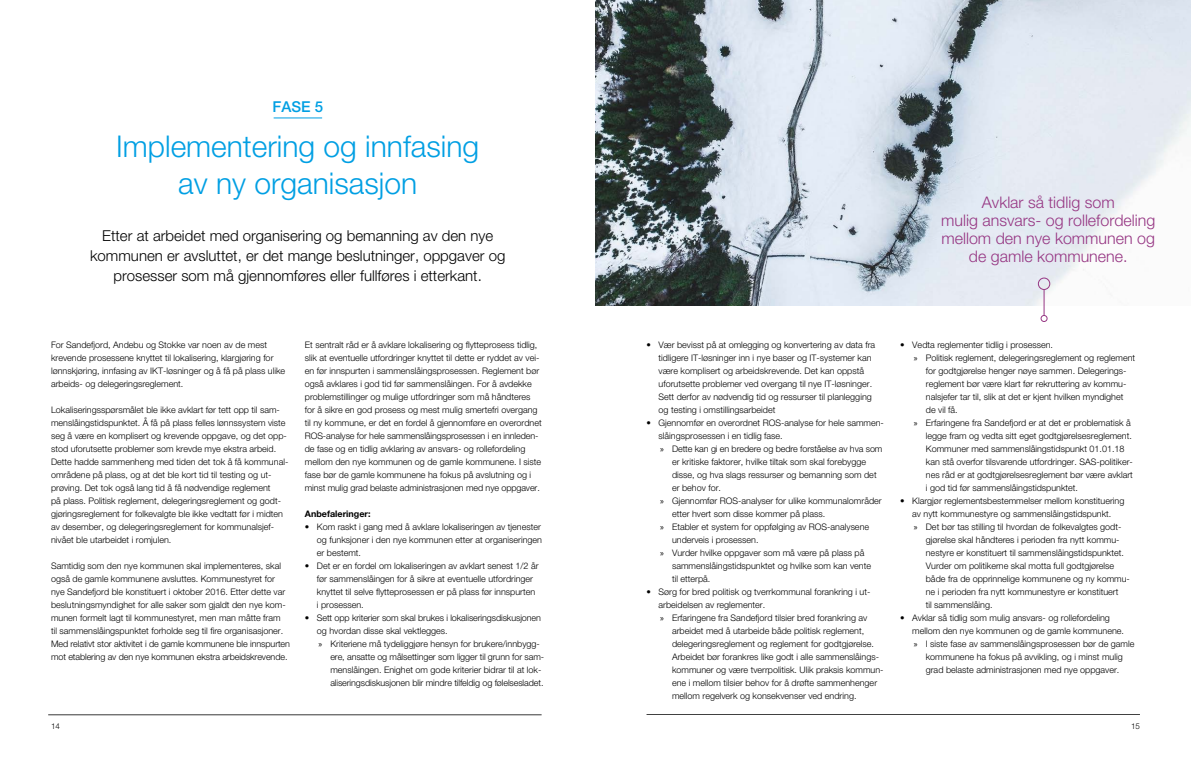
<style>
.page{position:relative;width:1191px;height:766px;background:#fff}
.page>*{position:absolute;margin:0;border:0;box-sizing:border-box;transform-origin:0 0}
.t1{font:300 30px/37px "Helvetica Neue";color:#009fe3;text-align:center}
.t2{font:300 16px/18px "Helvetica Neue";color:#963683;text-align:center}
.t3{font:300 15px/20px "Helvetica Neue";color:#000;text-align:center}
.t4{font:500 15px "Helvetica Neue";color:#009fe3}
.t5{font:300 9px/13px "Helvetica Neue";color:#000}
.t6{font:700 9px "Helvetica Neue";color:#000}
.t7{font:300 8px "Helvetica Neue";color:#000}
.s1{font-family:"Myriad Pro";font-weight:400}
</style>
<div class="page">
<hr style="left:48px;top:714px;width:493px;height:1px;background:#000">
<hr style="left:646px;top:714px;width:494px;height:1px;background:#000">
<img style="left:595px;top:0;width:596px;height:305px">
<svg style="left:1043px;top:290px;width:1px;height:25px"></svg>
<div style="left:1040px;top:315px;width:7px;height:7px;border:1px solid #963683;border-radius:50%"></div>
<div style="left:1037px;top:277px;width:13px;height:13px;border:1px solid #963683;border-radius:50%"></div>
<hr style="left:274px;top:117px;width:48px;height:1px;background:#009fe3">
<h3 class="t4" style="left:272px;top:97px;width:52px">FASE 5</h3>
<h1 class="t1" style="left:116px;top:127px;width:364px">Implementering og innfasing av ny organisasjon</h1>
<h3 class="t3" style="left:90px;top:225px;width:417px">Etter at arbeidet med organisering og bemanning av den nye kommunen er avsluttet, er det mange beslutninger, oppgaver og prosesser som må gjennomføres eller fullføres i etterkant.</h3>
<p class="t5" style="left:51px;top:338px;width:236px">For Sandefjord, Andebu og Stokke var noen av de mest krevende prosessene knyttet til lokalisering, klargjøring for lønnskjøring, innfasing av IKT-løsninger og å få på plass ulike arbeids- og delegeringsreglement.</p>
<p class="t5" style="left:51px;top:403px;width:239px">Lokaliseringsspørsmålet ble ikke avklart før tett opp til sam&shy;menslåingstidspunktet. Å få på plass felles lønnssystem viste seg å være en komplisert og krevende oppgave, og det opp&shy;stod uforutsette problemer som krevde mye ekstra arbeid.<br>Dette hadde sammenheng med tiden det tok å få kommunal&shy;områdene på plass, og at det ble kort tid til testing og ut&shy;prøving. Det tok også lang tid å få nødvendige reglement<br>på plass. Politisk reglement, delegeringsreglement og godt&shy;gjøringsreglement for folkevalgte ble ikke vedtatt før i midten av desember, og delegeringsreglement for kommunalsjef&shy;nivået ble utarbeidet i romjulen.</p>
<p class="t5" style="left:51px;top:559px;width:240px">Samtidig som den nye kommunen skal implementeres, skal også de gamle kommunene avsluttes. Kommunestyret for nye Sandefjord ble konstituert i oktober 2016. Etter dette var beslutningsmyndighet for alle saker som gjaldt den nye kom&shy;munen formelt lagt til kommunestyret, men man måtte fram<br>til sammenslåingspunktet forholde seg til fire organisasjoner.<br>Med relativt stor aktivitet i de gamle kommunene ble innspurten mot etablering av den nye kommunen ekstra arbeidskrevende.</p>
<p class="t5" style="left:305px;top:338px;width:238px">Et sentralt råd er å avklare lokalisering og flytteprosess tidlig, slik at eventuelle utfordringer knyttet til dette er ryddet av vei&shy;en før innspurten i sammenslåingsprosessen. Reglement bør også avklares i god tid før sammenslåingen. For å avdekke problemstillinger og mulige utfordringer som må håndteres for å sikre en god prosess og mest mulig smertefri overgang til ny kommune, er det en fordel å gjennomføre en overordnet ROS-analyse for hele sammenslåingsprosessen i en innleden&shy;de fase og en tidlig avklaring av ansvars- og rollefordeling mellom den nye kommunen og de gamle kommunene. I siste fase bør de gamle kommunene ha fokus på avslutning og i minst mulig grad belaste administrasjonen med nye oppgaver.</p>
<p class="t6" style="left:305px;top:508px;width:67px">Anbefaleringer:</p>
<p class="t5" style="left:317px;top:520px;width:227px;text-indent:-12px">• Kom raskt i gang med å avklare lokaliseringen av tjenester og funksjoner i den nye kommunen etter at organiseringen er bestemt.</p>
<p class="t5" style="left:317px;top:559px;width:223px;text-indent:-12px">• Det er en fordel om lokaliseringen av avklart senest 1/2 år før sammenslåingen for å sikre at eventuelle utfordringer knyttet til selve flytteprosessen er på plass før innspurten i prosessen.</p>
<p class="t5" style="left:305px;top:611px;width:238px">• Sett opp kriterier som skal brukes i lokaliseringsdiskusjonen</p>
<p class="t5" style="left:317px;top:624px;width:132px">og hvordan disse skal vektlegges.</p>
<p class="t5" style="left:318px;top:637px;width:223px"><span class="s1">»</span> Kriteriene må tydeliggjøre hensyn for brukere/innbygg-</p>
<p class="t5" style="left:330px;top:650px;width:215px">ere, ansatte og målsettinger som ligger til grunn for sam-</p>
<p class="t5" style="left:330px;top:663px;width:213px">menslåingen. Enighet om gode kriterier bidrar til at lok-</p>
<p class="t5" style="left:330px;top:676px;width:215px">aliseringsdiskusjonen blir mindre tilfeldig og følelsesladet.</p>
<h2 class="t2" style="left:941px;top:193px;width:215px">Avklar så tidlig som<br>mulig ansvars- og rollefordeling mellom den nye kommunen og de gamle kommunene.</h2>
<p class="t5" style="left:658px;top:338px;width:218px;text-indent:-12px">• Vær bevisst på at omlegging og konvertering av data fra tidligere IT-løsninger inn i nye baser og IT-systemer kan være komplisert og arbeidskrevende. Det kan oppstå uforutsette problemer ved overgang til nye IT-løsninger.<br>Sett derfor av nødvendig tid og ressurser til planlegging og testing i omstillingsarbeidet</p>
<p class="t5" style="left:646px;top:416px;width:239px">• Gjennomfør en overordnet ROS-analyse for hele sammen-</p>
<p class="t5" style="left:658px;top:429px;width:126px">slåingsprosessen i en tidlig fase.</p>
<p class="t5" style="left:660px;top:442px;width:224px"><span class="s1">»</span> Dette kan gi en bredere og bedre forståelse av hva som</p>
<p class="t5" style="left:672px;top:455px;width:196px">er kritiske faktorer, hvilke tiltak som skal forebygge</p>
<p class="t5" style="left:672px;top:468px;width:206px">disse, og hva slags ressurser og bemanning som det</p>
<p class="t5" style="left:672px;top:481px;width:51px">er behov for.</p>
<p class="t5" style="left:660px;top:494px;width:223px"><span class="s1">»</span> Gjennomfør ROS-analyser for ulike kommunalområder</p>
<p class="t5" style="left:672px;top:507px;width:155px">etter hvert som disse kommer på plass.</p>
<p class="t5" style="left:660px;top:520px;width:211px"><span class="s1">»</span> Etabler et system for oppfølging av ROS-analysene</p>
<p class="t5" style="left:672px;top:533px;width:88px">underveis i prosessen.</p>
<p class="t5" style="left:660px;top:546px;width:206px"><span class="s1">»</span> Vurder hvilke oppgaver som må være på plass på</p>
<p class="t5" style="left:672px;top:559px;width:201px">sammenslåingstidspunktet og hvilke som kan vente</p>
<p class="t5" style="left:672px;top:572px;width:40px">til etterpå.</p>
<p class="t5" style="left:646px;top:585px;width:225px">• Sørg for bred politisk og tverrkommunal forankring i ut-</p>
<p class="t5" style="left:658px;top:598px;width:108px">arbeidelsen av reglementer.</p>
<p class="t5" style="left:660px;top:611px;width:209px"><span class="s1">»</span> Erfaringene fra Sandefjord tilsier bred forankring av</p>
<p class="t5" style="left:672px;top:624px;width:194px">arbeidet med å utarbeide både politisk reglement,</p>
<p class="t5" style="left:672px;top:637px;width:203px">delegeringsreglement og reglement for godtgjørelse.</p>
<p class="t5" style="left:672px;top:650px;width:209px">Arbeidet bør forankres like godt i alle sammenslåings-</p>
<p class="t5" style="left:672px;top:663px;width:213px">kommuner og være tverrpolitisk. Ulik praksis kommun-</p>
<p class="t5" style="left:672px;top:676px;width:207px">ene i mellom tilsier behov for å drøfte sammenhenger</p>
<p class="t5" style="left:672px;top:689px;width:186px">mellom regelverk og konsekvenser ved endring.</p>
<p class="t5" style="left:900px;top:338px;width:154px">• Vedta reglementer tidlig i prosessen.</p>
<p class="t5" style="left:913px;top:351px;width:223px"><span class="s1">»</span> Politisk reglement, delegeringsreglement og reglement</p>
<p class="t5" style="left:925px;top:364px;width:202px">for godtgjørelse henger nøye sammen. Delegerings-</p>
<p class="t5" style="left:925px;top:377px;width:202px">reglement bør være klart før rekruttering av kommu-</p>
<p class="t5" style="left:925px;top:390px;width:199px">nalsjefer tar til, slik at det er kjent hvilken myndighet</p>
<p class="t5" style="left:925px;top:403px;width:33px">de vil få.</p>
<p class="t5" style="left:913px;top:416px;width:218px"><span class="s1">»</span> Erfaringene fra Sandefjord er at det er problematisk å</p>
<p class="t5" style="left:925px;top:429px;width:208px">legge fram og vedta sitt eget godtgjørelsesreglement.</p>
<p class="t5" style="left:925px;top:442px;width:200px">Kommuner med sammenslåingstidspunkt 01.01.18</p>
<p class="t5" style="left:925px;top:455px;width:209px">kan stå overfor tilsvarende utfordringer. SAS-politiker-</p>
<p class="t5" style="left:925px;top:468px;width:209px">nes råd er at godtgjørelsesreglement bør være avklart</p>
<p class="t5" style="left:925px;top:481px;width:154px">i god tid før sammenslåingstidspunktet.</p>
<p class="t5" style="left:900px;top:494px;width:226px">• Klargjør reglementsbestemmelser mellom konstituering</p>
<p class="t5" style="left:912px;top:507px;width:200px">av nytt kommunestyre og sammenslåingstidspunkt.</p>
<p class="t5" style="left:913px;top:520px;width:209px"><span class="s1">»</span> Det bør tas stilling til hvordan de folkevalgtes godt-</p>
<p class="t5" style="left:925px;top:533px;width:195px">gjørelse skal håndteres i perioden fra nytt kommu-</p>
<p class="t5" style="left:925px;top:546px;width:199px">nestyre er konstituert til sammenslåingstidspunktet.</p>
<p class="t5" style="left:925px;top:559px;width:190px">Vurder om politikerne skal motta full godtgjørelse</p>
<p class="t5" style="left:925px;top:572px;width:206px">både fra de opprinnelige kommunene og ny kommu-</p>
<p class="t5" style="left:925px;top:585px;width:194px">ne i perioden fra nytt kommunestyre er konstituert</p>
<p class="t5" style="left:925px;top:598px;width:68px">til sammenslåing.</p>
<p class="t5" style="left:900px;top:611px;width:211px">• Avklar så tidlig som mulig ansvars- og rollefordeling</p>
<p class="t5" style="left:912px;top:624px;width:213px">mellom den nye kommunen og de gamle kommunene.</p>
<p class="t5" style="left:913px;top:637px;width:222px"><span class="s1">»</span> I siste fase av sammenslåingsprosessen bør de gamle</p>
<p class="t5" style="left:925px;top:650px;width:198px">kommunene ha fokus på avvikling, og i minst mulig</p>
<p class="t5" style="left:925px;top:663px;width:195px">grad belaste administrasjonen med nye oppgaver.</p>
<p class="t7" style="left:51px;top:720px;width:10px">14</p>
<p class="t7" style="left:1131px;top:720px;width:10px">15</p>
</div>
